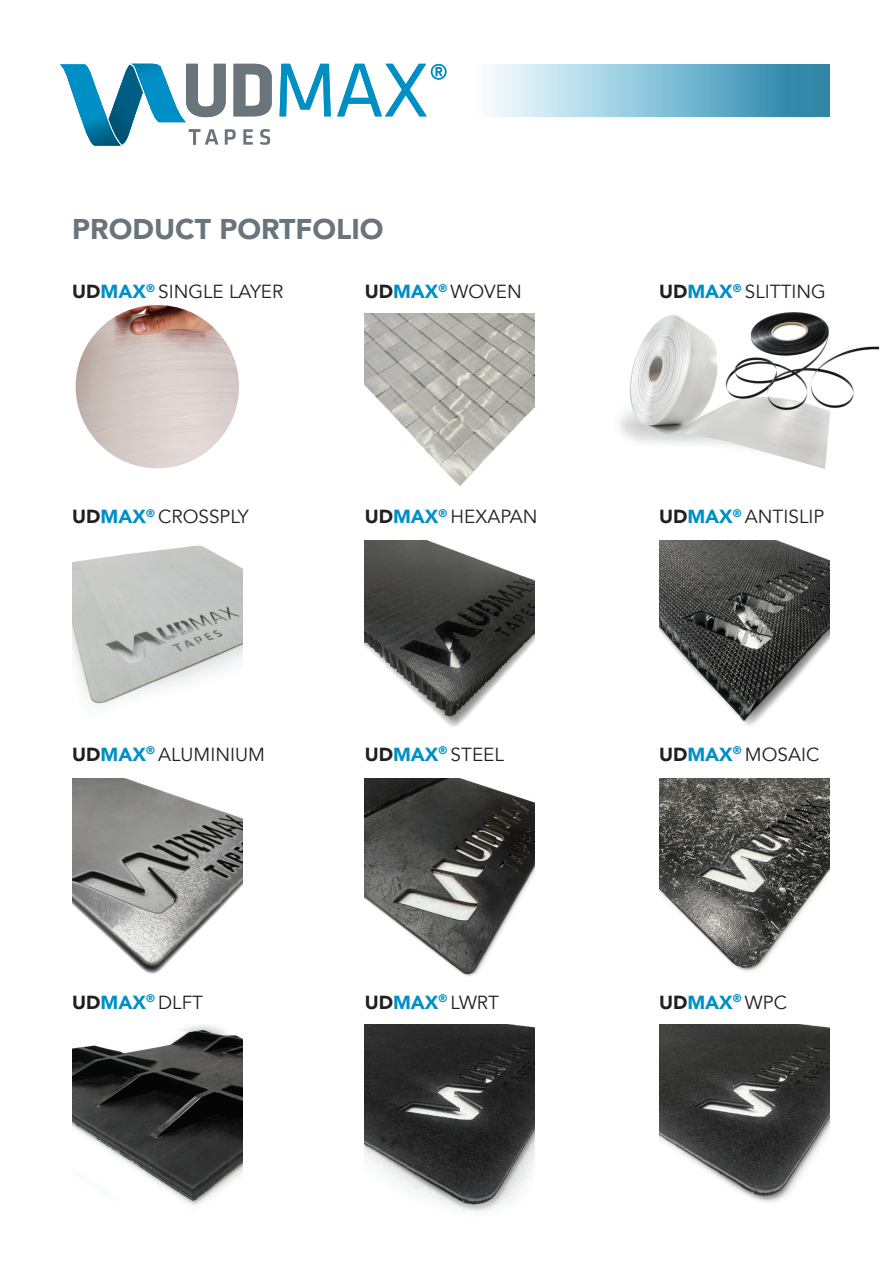
<style>
.page{position:relative;width:893px;height:1263px;background:#fff}
.page>*{position:absolute;margin:0;border:0;box-sizing:border-box;transform-origin:0 0}
.t1{font:900 28.5px "Avenir";color:#6a747b}
.t2{font:18.9px "Avenir";color:#231f20}
.t3{font:900 18.9px "Avenir";color:#008fc5}
.s1{font-weight:900}
.s2{font-weight:900;color:#008fc5}
.s3{color:#231f20}
.s4{font-weight:400;color:#231f20}
</style>
<div class="page">
<svg style="left:280px;top:64px;width:51px;height:52px"></svg>
<svg style="left:337px;top:64px;width:109px;height:52px"></svg>
<svg style="left:60px;top:64px;width:212px;height:82px"></svg>
<img style="left:76px;top:305px;width:163px;height:163px;border-radius:82px">
<img style="left:365px;top:314px;width:170px;height:172px">
<img style="left:659px;top:540px;width:170px;height:186px">
<img style="left:659px;top:778px;width:170px;height:193px">
<img style="left:659px;top:1025px;width:170px;height:177px">
<img style="left:365px;top:540px;width:170px;height:187px">
<img style="left:365px;top:778px;width:170px;height:198px">
<img style="left:365px;top:1025px;width:170px;height:187px">
<img style="left:72px;top:545px;width:170px;height:161px">
<img style="left:72px;top:778px;width:170px;height:196px">
<img style="left:72px;top:1025px;width:170px;height:180px">
<img style="left:619px;top:315px;width:211px;height:154px">
<img style="left:714px;top:312px;width:164px;height:102px">
<div style="left:450px;top:65px;width:379px;height:51px;background:linear-gradient(to right,#fff,#1e81a8)"></div>
<h1 class="t1" style="left:72px;top:205px;width:313px">PRODUCT PORTFOLIO</h1>
<p class="t2" style="left:72px;top:280px;width:213px"><span class="s1">UD</span><span class="s2">MAX</span><sup>®</sup> SINGLE LAYER</p>
<p class="t2" style="left:365px;top:280px;width:158px"><span class="s1">UD</span><span class="s2">MAX</span><sup>®</sup> WOVEN</p>
<p class="t2" style="left:659px;top:280px;width:168px"><span class="s1">UD</span><span class="s2">MAX</span><sup>®</sup> SLITTING</p>
<p class="t2" style="left:72px;top:505px;width:178px"><span class="s1">UD</span><span class="s2">MAX</span><sup>®</sup> CROSSPLY</p>
<p class="t2" style="left:365px;top:505px;width:174px"><span class="s1">UD</span><span class="s2">MAX</span><sup>®</sup> HEXAPAN</p>
<p class="t2" style="left:659px;top:505px;width:167px"><span class="s1">UD</span><span class="s2">MAX</span><sup>®</sup> ANTISLIP</p>
<p class="t2" style="left:72px;top:743px;width:194px"><span class="s1">UD</span><span class="s2">MAX</span><sup>®</sup> ALUMINIUM</p>
<p class="t2" style="left:365px;top:743px;width:141px"><span class="s1">UD</span><span class="s2">MAX</span><sup>®</sup> STEEL</p>
<p class="t2" style="left:659px;top:743px;width:162px"><span class="s1">UD</span><span class="s2">MAX</span><sup>®</sup> MOSAIC</p>
<p class="t2" style="left:72px;top:991px;width:132px"><span class="s1">UD</span><span class="s2">MAX</span><sup>®</sup> DLFT</p>
<p class="t2" style="left:365px;top:991px;width:136px"><span class="s1">UD</span><span class="s2">MAX</span><sup>®</sup> LWRT</p>
<p class="t3" style="left:659px;top:986px;width:129px"><span class="s3">UD</span>MAX<sup>®</sup> <span class="s4">WPC</span></p>
</div>
